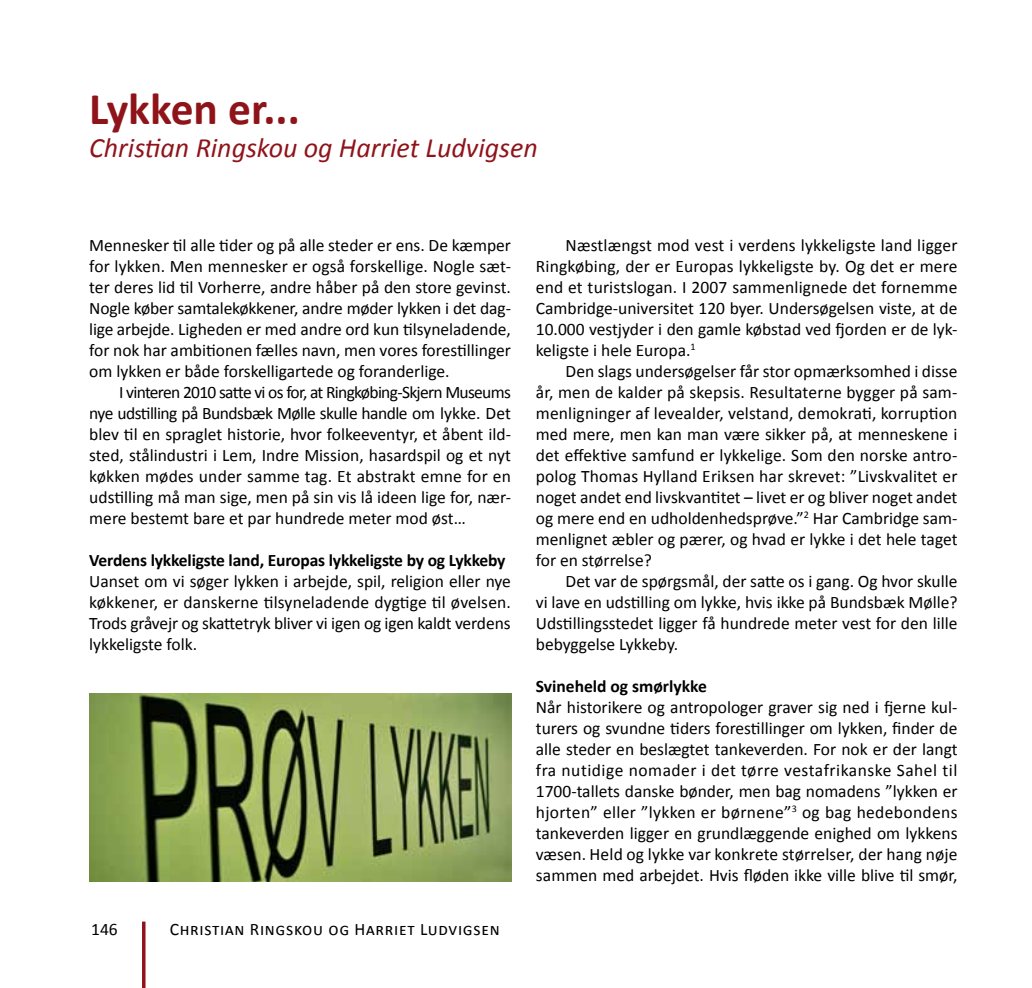
<style>
.page{position:relative;width:1032px;height:988px;background:#fff}
.page>*{position:absolute;margin:0;border:0;box-sizing:border-box;transform-origin:0 0}
.t1{font:700 45.5px "Calibri";color:#8f141a}
.t2{font:italic 28px "Calibri";color:#8f141a}
.t3{font:17.5px/21px "Calibri";color:#000;text-align:justify}
.t4{font:700 17.5px "Calibri";letter-spacing:-.01em;color:#000}
.t5{font:17.5px "Calibri";letter-spacing:.04em;color:#000}
</style>
<div class="page">
<hr style="left:142px;top:921px;width:3px;height:66px;background:#8f141a">
<img style="left:89px;top:693px;width:422px;height:187px">
<h1 class="t1" style="left:89px;top:79px;width:212px">Lykken er...</h1>
<h2 class="t2" style="left:89px;top:129px;width:450px">Christian Ringskou og Harriet Ludvigsen</h2>
<p class="t3" style="left:89px;top:234px;width:423px">Mennesker til alle tider og på alle steder er ens. De kæmper for lykken. Men mennesker er også forskellige. Nogle sæt&shy;ter deres lid til Vorherre, andre håber på den store gevinst.<br>Nogle køber samtalekøkkener, andre møder lykken i det dag&shy;lige arbejde. Ligheden er med andre ord kun tilsyneladende, for nok har ambitionen fælles navn, men vores forestillinger om lykken er både forskelligartede og foranderlige.</p>
<p class="t3" style="left:89px;top:381px;width:423px;text-indent:30px">I vinteren 2010 satte vi os for, at Ringkøbing-Skjern Museums nye udstilling på Bundsbæk Mølle skulle handle om lykke. Det blev til en spraglet historie, hvor folkeeventyr, et åbent ild&shy;sted, stålindustri i Lem, Indre Mission, hasardspil og et nyt køkken mødes under samme tag. Et abstrakt emne for en udstilling må man sige, men på sin vis lå ideen lige for, nær&shy;mere bestemt bare et par hundrede meter mod øst…</p>
<p class="t4" style="left:89px;top:548px;width:418px">Verdens lykkeligste land, Europas lykkeligste by og Lykkeby</p>
<p class="t3" style="left:89px;top:570px;width:423px">Uanset om vi søger lykken i arbejde, spil, religion eller nye køkkener, er danskerne tilsyneladende dygtige til øvelsen.<br>Trods gråvejr og skattetryk bliver vi igen og igen kaldt verdens lykkeligste folk.</p>
<p class="t3" style="left:91px;top:918px;width:28px">146</p>
<p class="t5" style="left:170px;top:917px;width:332px">Christian Ringskou og Harriet Ludvigsen</p>
<p class="t3" style="left:536px;top:234px;width:423px;text-indent:30px">Næstlængst mod vest i verdens lykkeligste land ligger Ringkøbing, der er Europas lykkeligste by. Og det er mere end et turistslogan. I 2007 sammenlignede det fornemme Cambridge-universitet 120 byer. Undersøgelsen viste, at de 10.000 vestjyder i den gamle købstad ved fjorden er de lyk&shy;keligste i hele Europa.<sup>1</sup></p>
<p class="t3" style="left:536px;top:360px;width:423px;text-indent:30px">Den slags undersøgelser får stor opmærksomhed i disse år, men de kalder på skepsis. Resultaterne bygger på sam&shy;menligninger af levealder, velstand, demokrati, korruption med mere, men kan man være sikker på, at menneskene i det effektive samfund er lykkelige. Som den norske antro&shy;polog Thomas Hylland Eriksen har skrevet: ”Livskvalitet er noget andet end livskvantitet – livet er og bliver noget andet og mere end en udholdenhedsprøve.”<sup>2</sup> Har Cambridge sam&shy;menlignet æbler og pærer, og hvad er lykke i det hele taget for en størrelse?</p>
<p class="t3" style="left:536px;top:570px;width:423px;text-indent:30px">Det var de spørgsmål, der satte os i gang. Og hvor skulle vi lave en udstilling om lykke, hvis ikke på Bundsbæk Mølle?<br>Udstillingsstedet ligger få hundrede meter vest for den lille bebyggelse Lykkeby.</p>
<p class="t4" style="left:536px;top:674px;width:173px">Svineheld og smørlykke</p>
<p class="t3" style="left:536px;top:696px;width:423px">Når historikere og antropologer graver sig ned i fjerne kul&shy;turers og svundne tiders forestillinger om lykken, finder de alle steder en beslægtet tankeverden. For nok er der langt fra nutidige nomader i det tørre vestafrikanske Sahel til 1700-tallets danske bønder, men bag nomadens ”lykken er hjorten” eller ”lykken er børnene”<sup>3</sup> og bag hedebondens tankeverden ligger en grundlæggende enighed om lykkens væsen. Held og lykke var konkrete størrelser, der hang nøje sammen med arbejdet. Hvis fløden ikke ville blive til smør,</p>
</div>
